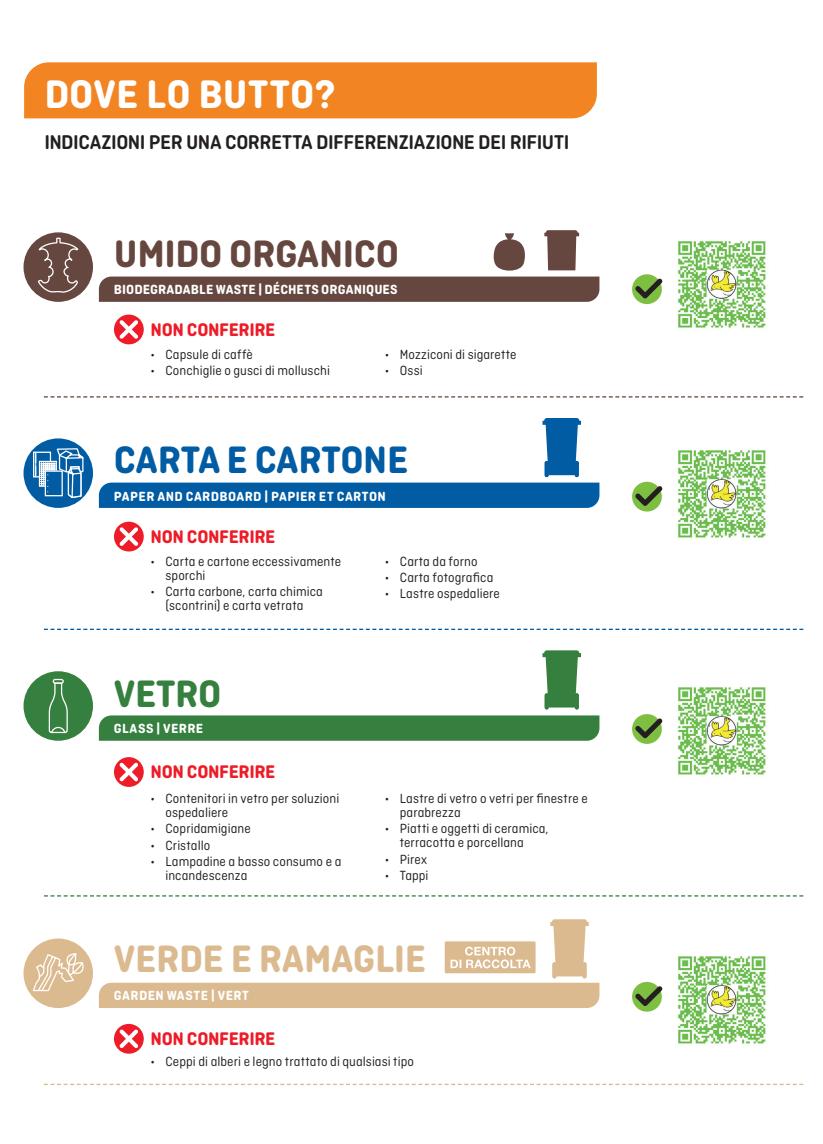
<style>
.page{position:relative;width:823px;height:1144px;background:#fff}
.page>*{position:absolute;margin:0;border:0;box-sizing:border-box;transform-origin:0 0}
.t1{font:700 42px "Ciutadella Rounded";letter-spacing:.005em;color:#fff}
.t2{font:700 40.25px "Ciutadella Rounded";letter-spacing:-.01em;color:#dbba90}
.t3{font:700 40.25px "Ciutadella Rounded";letter-spacing:-.01em;color:#66473f}
.t4{font:700 40.25px "Ciutadella Rounded";letter-spacing:-.01em;color:#015ca3}
.t5{font:700 40.25px "Ciutadella Rounded";letter-spacing:-.01em;color:#35803e}
.t6{font:600 21px "Ciutadella Rounded";letter-spacing:-.02em;color:#231f20}
.t7{font:700 19.25px "Ciutadella Rounded";letter-spacing:-.02em;color:#ed1c28}
.t8{font:14px/14px "Ciutadella Rounded";letter-spacing:.005em;color:#231f20;scale:.96 1}
.t9{font:700 14px "Ciutadella Rounded";letter-spacing:.025em;color:#fff}
.t10{font:700 14px "Ciutadella Rounded";letter-spacing:.005em;color:#fff}
</style>
<div class="page">
<svg style="left:544px;top:230px;width:35px;height:40px"></svg>
<svg style="left:493px;top:233px;width:32px;height:37px"></svg>
<svg style="left:99px;top:276px;width:500px;height:26px;background:#6a4c44"></svg>
<svg style="left:99px;top:482px;width:500px;height:26px;background:#0861a5"></svg>
<svg style="left:542px;top:418px;width:39px;height:57px"></svg>
<svg style="left:544px;top:461px;width:4px;height:16px"></svg>
<hr style="left:575px;top:461px;width:4px;height:16px;background:#015ca3;border-radius:2px">
<svg style="left:542px;top:650px;width:39px;height:57px"></svg>
<svg style="left:544px;top:693px;width:4px;height:16px"></svg>
<hr style="left:575px;top:693px;width:4px;height:16px;background:#35803e;border-radius:2px">
<div style="left:24px;top:62px;width:573px;height:56px;background:#f38422"></div>
<div style="left:445px;top:941px;width:90px;height:32px;background:#dbba90"></div>
<svg style="left:450px;top:946px;width:80px;height:22px"></svg>
<svg style="left:550px;top:919px;width:38px;height:57px;background:#e1c5a2"></svg>
<svg style="left:552px;top:961px;width:4px;height:17px"></svg>
<hr style="left:582px;top:961px;width:4px;height:17px;background:#dbba90;border-radius:2px">
<div style="left:99px;top:715px;width:500px;height:25px;background:#35803e"></div>
<div style="left:114px;top:314px;width:30px;height:30px;background:#ed1c28;border-radius:50%"></div>
<svg style="left:119px;top:320px;width:19px;height:18px"></svg>
<div style="left:114px;top:521px;width:30px;height:30px;background:#ed1c28;border-radius:50%"></div>
<svg style="left:119px;top:527px;width:19px;height:18px"></svg>
<div style="left:114px;top:757px;width:30px;height:29px;background:#ed1c28;border-radius:50%"></div>
<svg style="left:119px;top:762px;width:19px;height:19px"></svg>
<svg style="left:632px;top:274px;width:30px;height:30px"></svg>
<svg style="left:635px;top:278px;width:27px;height:20px"></svg>
<svg style="left:632px;top:481px;width:30px;height:30px"></svg>
<svg style="left:635px;top:486px;width:27px;height:19px"></svg>
<div style="left:632px;top:714px;width:30px;height:29px;background:#7ebe41;border-radius:50%"></div>
<svg style="left:635px;top:718px;width:27px;height:20px"></svg>
<svg style="left:44px;top:396px;width:759px;height:1px"></svg>
<svg style="left:44px;top:628px;width:759px;height:1px"></svg>
<svg style="left:44px;top:895px;width:759px;height:1px"></svg>
<div style="left:24px;top:671px;width:69px;height:69px;background:#35803e;border-radius:50%"></div>
<svg style="left:48px;top:681px;width:20px;height:53px"></svg>
<div style="left:53px;top:678px;width:11px;height:5px;border:1px solid #fff;border-radius:2px"></div>
<div style="left:24px;top:438px;width:69px;height:70px;background:#015ca3;border-radius:50%"></div>
<div style="left:33px;top:451px;width:18px;height:26px;border:1px solid #fff"></div>
<svg style="left:35px;top:447px;width:51px;height:51px"></svg>
<div style="left:24px;top:232px;width:69px;height:70px;background:#66473f;border-radius:50%"></div>
<svg style="left:36px;top:237px;width:43px;height:56px"></svg>
<img style="left:678px;top:241px;width:88px;height:87px">
<img style="left:678px;top:450px;width:88px;height:88px">
<img style="left:678px;top:687px;width:88px;height:88px">
<img style="left:678px;top:956px;width:88px;height:88px">
<div style="left:114px;top:1023px;width:30px;height:30px;background:#ed1c28;border-radius:50%"></div>
<svg style="left:119px;top:1029px;width:19px;height:18px"></svg>
<svg style="left:632px;top:981px;width:30px;height:30px"></svg>
<svg style="left:635px;top:985px;width:27px;height:20px"></svg>
<div style="left:99px;top:982px;width:500px;height:25px;background:#dbba90"></div>
<svg style="left:44px;top:1083px;width:759px;height:1px"></svg>
<div style="left:24px;top:938px;width:69px;height:69px;background:#dbba90;border-radius:50%"></div>
<svg style="left:32px;top:953px;width:52px;height:55px"></svg>
<h1 class="t1" style="left:44px;top:69px;width:293px">DOVE LO BUTTO?</h1>
<h3 class="t6" style="left:44px;top:130px;width:527px">INDICAZIONI PER UNA CORRETTA DIFFERENZIAZIONE DEI RIFIUTI</h3>
<h2 class="t3" style="left:114px;top:230px;width:286px">UMIDO ORGANICO</h2>
<p class="t10" style="left:114px;top:281px;width:285px">BIODEGRADABLE WASTE | DÉCHETS ORGANIQUES</p>
<h3 class="t7" style="left:150px;top:318px;width:126px">NON CONFERIRE</h3>
<p class="t8" style="left:150px;top:347px;width:108px">• Capsule di caffè</p>
<p class="t8" style="left:150px;top:363px;width:188px">• Conchiglie o gusci di molluschi</p>
<p class="t8" style="left:385px;top:347px;width:139px">• Mozziconi di sigarette</p>
<p class="t8" style="left:385px;top:363px;width:41px">• Ossi</p>
<h2 class="t4" style="left:114px;top:436px;width:296px">CARTA E CARTONE</h2>
<p class="t9" style="left:114px;top:487px;width:273px">PAPER AND CARDBOARD | PAPIER ET CARTON</p>
<h3 class="t7" style="left:150px;top:525px;width:126px">NON CONFERIRE</h3>
<p class="t8" style="left:165px;top:554px;width:185px;text-indent:-15px">• Carta e cartone eccessivamente sporchi</p>
<p class="t8" style="left:150px;top:584px;width:181px;text-align:center">• Carta carbone, carta chimica (scontrini) e carta vetrata</p>
<h2 class="t5" style="left:114px;top:670px;width:109px">VETRO</h2>
<p class="t9" style="left:114px;top:720px;width:91px">GLASS | VERRE</p>
<h3 class="t7" style="left:150px;top:760px;width:126px">NON CONFERIRE</h3>
<p class="t8" style="left:165px;top:790px;width:182px;text-indent:-15px">• Contenitori in vetro per soluzioni ospedaliere</p>
<p class="t8" style="left:150px;top:821px;width:106px">• Copridamigiane</p>
<p class="t8" style="left:150px;top:837px;width:64px">• Cristallo</p>
<p class="t8" style="left:165px;top:854px;width:185px;text-indent:-15px">• Lampadine a basso consumo e a incandescenza</p>
<p class="t8" style="left:385px;top:554px;width:98px">• Carta da forno</p>
<p class="t8" style="left:385px;top:570px;width:114px">• Carta fotografica</p>
<p class="t8" style="left:385px;top:586px;width:121px">• Lastre ospedaliere</p>
<p class="t8" style="left:400px;top:790px;width:197px;text-indent:-15px">• Lastre di vetro o vetri per finestre e parabrezza</p>
<p class="t8" style="left:400px;top:821px;width:156px;text-indent:-15px">• Piatti e oggetti di ceramica, terracotta e porcellana</p>
<p class="t8" style="left:385px;top:851px;width:45px">• Pirex</p>
<p class="t8" style="left:385px;top:868px;width:47px">• Tappi</p>
<h2 class="t2" style="left:114px;top:934px;width:313px">VERDE E RAMAGLIE</h2>
<p class="t9" style="left:114px;top:986px;width:136px">GARDEN WASTE | VERT</p>
<h3 class="t7" style="left:150px;top:1027px;width:126px">NON CONFERIRE</h3>
<p class="t8" style="left:150px;top:1054px;width:276px">• Ceppi di alberi e legno trattato di qualsiasi tipo</p>
</div>
